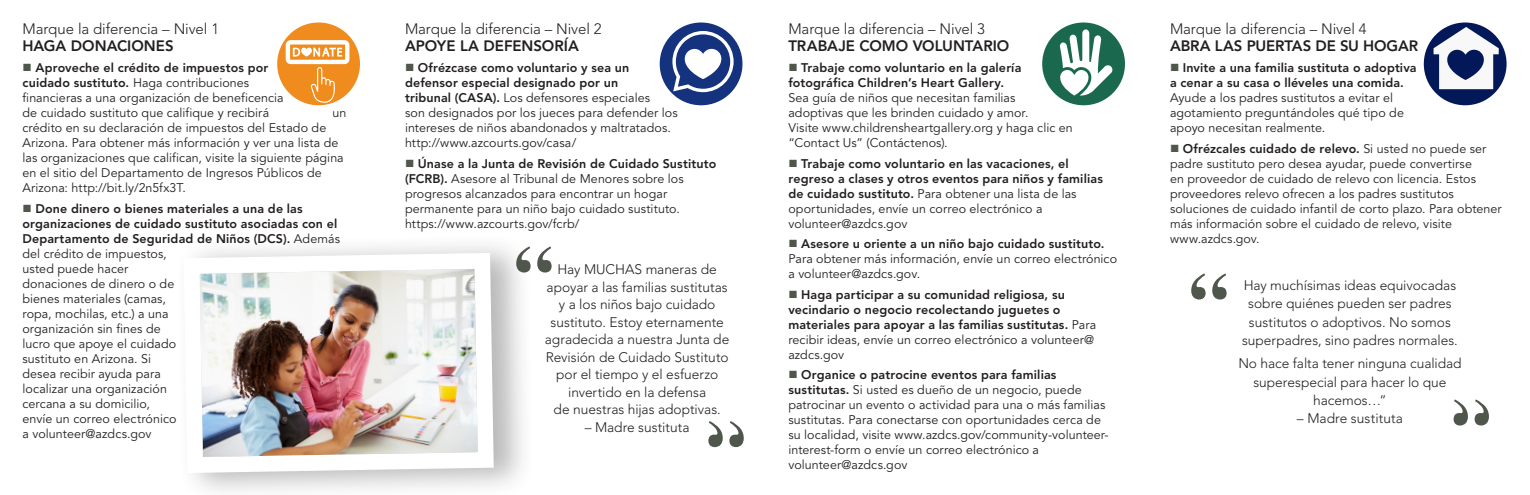
<style>
.page{position:relative;width:1530px;height:495px;background:#fff}
.page>*{position:absolute;margin:0;border:0;box-sizing:border-box;transform-origin:0 0}
.column_head{font:700 78px "Times";color:#4f574c}
.Body_copy{font:300 15px/17.5px "Avenir";letter-spacing:-.005em;color:#231f20}
.t1{font:300 13.75px/17.5px "Avenir";color:#231f20;text-align:center}
.body_copy{font:12.5px/15px "Avenir";letter-spacing:.005em;color:#231f20}
.body_copy-2{font:800 12.5px/15px "Avenir";letter-spacing:.01em;color:#231f20}
.s1{font-weight:800}
.s2{color:#4f574c}
.s3{font-weight:400}
</style>
<div class="page">
<div style="left:277px;top:22px;width:83px;height:83px;background:#f08b1d;border-radius:41px"></div>
<svg style="left:286px;top:40px;width:63px;height:63px"></svg>
<div style="left:660px;top:22px;width:82px;height:83px;background:#14327d;border-radius:41px"></div>
<svg style="left:669px;top:31px;width:65px;height:61px"></svg>
<div style="left:1042px;top:22px;width:83px;height:83px;background:#1a694f;border-radius:41px"></div>
<svg style="left:1060px;top:29px;width:53px;height:67px"></svg>
<div style="left:1424px;top:22px;width:83px;height:83px;background:#021858;border-radius:41px"></div>
<svg style="left:1431px;top:27px;width:68px;height:62px"></svg>
<div style="left:174px;top:232px;width:362px;height:263px;background:#231f20;opacity:.32"></div>
<img style="left:176px;top:245px;width:326px;height:236px">
<p class="Body_copy" style="left:22px;top:20px;width:198px">Marque la diferencia – Nivel 1<br><span class="s1">HAGA DONACIONES</span></p>
<p class="body_copy" style="left:22px;top:60px;width:263px"><span class="s2">■</span> <span class="s1">Aproveche el crédito de impuestos por cuidado sustituto.</span> Haga contribuciones financieras a una organización de beneficencia de cuidado sustituto que califique y recibirá</p>
<p class="body_copy" style="left:332px;top:105px;width:15px">un</p>
<p class="body_copy" style="left:22px;top:120px;width:323px">crédito en su declaración de impuestos del Estado de Arizona. Para obtener más información y ver una lista de las organizaciones que califican, visite la siguiente página en el sitio del Departamento de Ingresos Públicos de Arizona: http://bit.ly/2n5fx3T.</p>
<p class="body_copy" style="left:22px;top:201px;width:319px"><span class="s2">■</span> <span class="s1">Done dinero o bienes materiales a una de las organizaciones de cuidado sustituto asociadas con el<br>Departamento de Seguridad de Niños (DCS).</span> Además del crédito de impuestos,<br>usted puede hacer<br>donaciones de dinero o de<br>bienes materiales (camas,<br>ropa, mochilas, etc.) a una<br>organización sin fines de<br>lucro que apoye el cuidado<br>sustituto en Arizona. Si<br>desea recibir ayuda para<br>localizar una organización<br>cercana a su domicilio,<br>envíe un correo electrónico<br>a volunteer@azdcs.gov</p>
<p class="Body_copy" style="left:405px;top:20px;width:198px">Marque la diferencia – Nivel 2<br><span class="s1">APOYE LA DEFENSORÍA</span></p>
<p class="body_copy" style="left:405px;top:60px;width:274px"><span class="s2">■</span> <span class="s1">Ofrézcase como voluntario y sea un defensor especial designado por un<br>tribunal (CASA).</span> Los defensores especiales<br>son designados por los jueces para defender los intereses de niños abandonados y maltratados. http://www.azcourts.gov/casa/</p>
<p class="body_copy" style="left:405px;top:156px;width:313px"><span class="s2">■</span> <span class="s1">Únase a la Junta de Revisión de Cuidado Sustituto (FCRB).</span> Asesore al Tribunal de Menores sobre los progresos alcanzados para encontrar un hogar permanente para un niño bajo cuidado sustituto. https://www.azcourts.gov/fcrb/</p>
<p class="column_head" style="left:514px;top:228px;width:41px">“</p>
<p class="t1" style="left:545px;top:261px;width:186px">Hay MUCHAS maneras de apoyar a las familias sustitutas y a los niños bajo cuidado sustituto. Estoy eternamente agradecida a nuestra Junta de<br>Revisión de Cuidado Sustituto por el tiempo y el esfuerzo invertido en la defensa</p>
<p class="t1" style="left:554px;top:401px;width:169px">de nuestras hijas adoptivas.</p>
<p class="t1" style="left:585px;top:418px;width:106px">– Madre sustituta</p>
<p class="Body_copy" style="left:788px;top:20px;width:223px">Marque la diferencia – Nivel 3<br><span class="s1">TRABAJE COMO VOLUNTARIO</span></p>
<p class="body_copy" style="left:788px;top:60px;width:286px"><span class="s2">■</span> <span class="s1">Trabaje como voluntario en la galería fotográfica Children’s Heart Gallery.<br></span>Sea guía de niños que necesitan familias adoptivas que les brinden cuidado y amor.<br>Visite www.childrensheartgallery.org y haga clic en “Contact Us” (Contáctenos).</p>
<p class="body_copy-2" style="left:788px;top:156px;width:316px"><span class="s2">■</span> Trabaje como voluntario en las vacaciones, el regreso a clases y otros eventos para niños y familias de cuidado sustituto. <span class="s3">Para obtener una lista de las oportunidades, envíe un correo electrónico a volunteer@azdcs.gov</span></p>
<p class="body_copy" style="left:788px;top:237px;width:330px"><span class="s2">■</span> <span class="s1">Asesore u oriente a un niño bajo cuidado sustituto.<br></span>Para obtener más información, envíe un correo electrónico a volunteer@azdcs.gov.</p>
<p class="body_copy-2" style="left:788px;top:287px;width:309px"><span class="s2">■</span> Haga participar a su comunidad religiosa, su vecindario o negocio recolectando juguetes o materiales para apoyar a las familias sustitutas. <span class="s3">Para recibir ideas, envíe un correo electrónico a volunteer@ azdcs.gov</span></p>
<p class="body_copy" style="left:788px;top:368px;width:322px"><span class="s2">■</span> <span class="s1">Organice o patrocine eventos para familias sustitutas.</span> Si usted es dueño de un negocio, puede patrocinar un evento o actividad para una o más familias sustitutas. Para conectarse con oportunidades cerca de su localidad, visite www.azdcs.gov/community-volunteer&shy;interest-form o envíe un correo electrónico a volunteer@azdcs.gov</p>
<p class="Body_copy" style="left:1170px;top:20px;width:250px">Marque la diferencia – Nivel 4<br><span class="s1">ABRA LAS PUERTAS DE SU HOGAR</span></p>
<p class="body_copy" style="left:1170px;top:60px;width:248px"><span class="s2">■</span> <span class="s1">Invite a una familia sustituta o adoptiva a cenar a su casa o lléveles una comida.<br></span>Ayude a los padres sustitutos a evitar el agotamiento preguntándoles qué tipo de apoyo necesitan realmente.</p>
<p class="body_copy" style="left:1170px;top:141px;width:333px"><span class="s2">■</span> <span class="s1">Ofrézcales cuidado de relevo.</span> Si usted no puede ser padre sustituto pero desea ayudar, puede convertirse<br>en proveedor de cuidado de relevo con licencia. Estos proveedores relevo ofrecen a los padres sustitutos soluciones de cuidado infantil de corto plazo. Para obtener más información sobre el cuidado de relevo, visite www.azdcs.gov.</p>
<p class="t1" style="left:1242px;top:277px;width:217px;line-height:18.1px">Hay muchísimas ideas equivocadas sobre quiénes pueden ser padres sustitutos o adoptivos. No somos superpadres, sino padres normales.</p>
<p class="t1" style="left:1238px;top:355px;width:225px;line-height:18.1px">No hace falta tener ninguna cualidad superespecial para hacer lo que hacemos…”</p>
<p class="t1" style="left:1297px;top:409px;width:108px">– Madre sustituta</p>
<p class="column_head" style="left:1189px;top:255px;width:41px">“</p>
</div>
